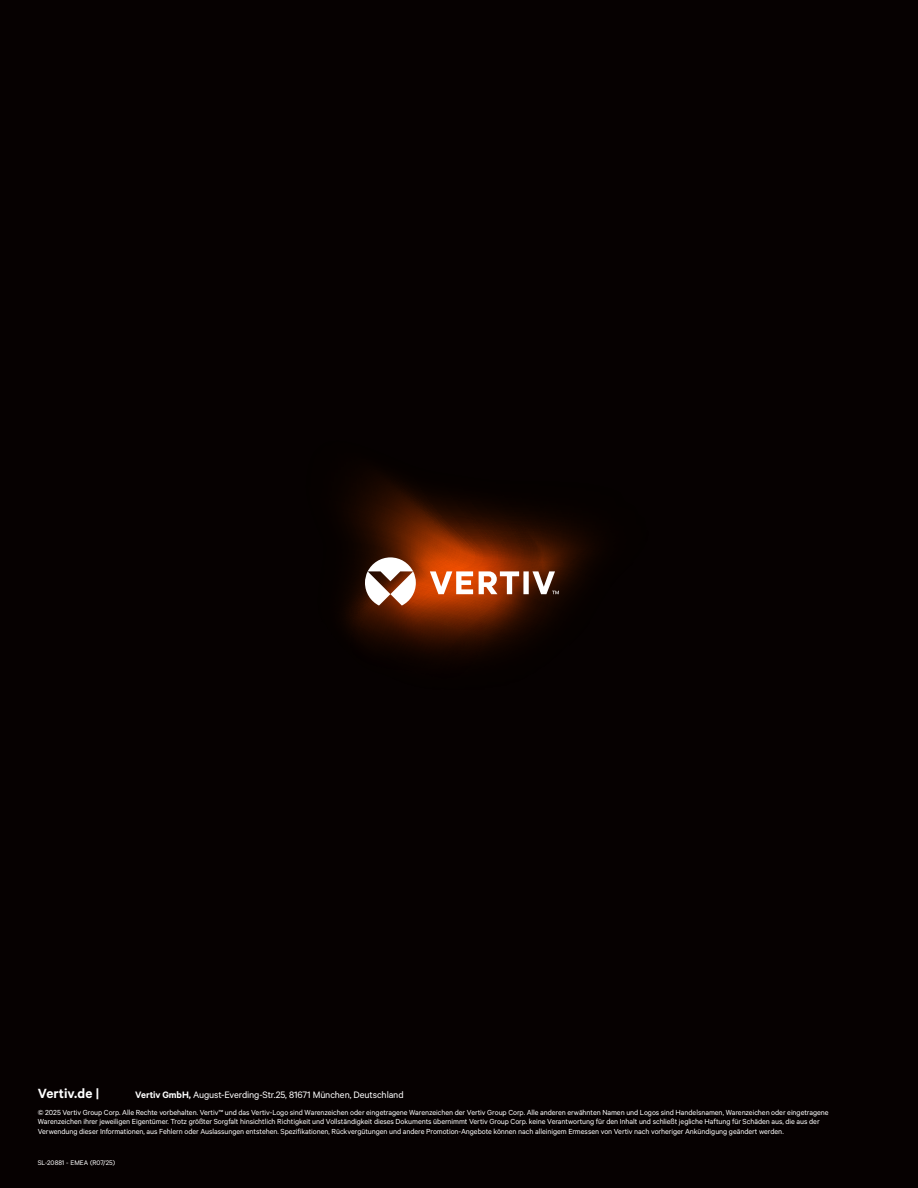
<style>
.page{position:relative;width:918px;height:1188px;background:#060101}
.page>*{position:absolute;margin:0;border:0;box-sizing:border-box;transform-origin:0 0}
.Footer_Address{font:600 15px "Calibre";color:#fff}
.Footer_Address-2{font:10.5px "Calibre";letter-spacing:-.01em;color:#fff}
.Footer_Disclaimer{font:8.25px/9.8px "Calibre";letter-spacing:-.005em;color:#fff}
.Document_ID{font:7.5px "Calibre";color:#fff}
.s1{font-weight:600}
</style>
<div class="page">
<svg style="left:344px;top:473px;width:253px;height:155px"></svg>
<svg style="left:349px;top:516px;width:210px;height:144px"></svg>
<p class="Footer_Address" style="left:38px;top:1084px;width:63px">Vertiv.de |</p>
<p class="Footer_Address-2" style="left:135px;top:1089px;width:270px"><span class="s1">Vertiv GmbH,</span> August-Everding-Str.25, 81671 München, Deutschland</p>
<p class="Footer_Disclaimer" style="left:38px;top:1107px;width:792px">© 2025 Vertiv Group Corp. Alle Rechte vorbehalten. Vertiv™ und das Vertiv-Logo sind Warenzeichen oder eingetragene Warenzeichen der Vertiv Group Corp. Alle anderen erwähnten Namen und Logos sind Handelsnamen, Warenzeichen oder eingetragene<br>Warenzeichen ihrer jeweiligen Eigentümer. Trotz größter Sorgfalt hinsichtlich Richtigkeit und Vollständigkeit dieses Dokuments übernimmt Vertiv Group Corp. keine Verantwortung für den Inhalt und schließt jegliche Haftung für Schäden aus, die aus der<br>Verwendung dieser Informationen, aus Fehlern oder Auslassungen entstehen. Spezifikationen, Rückvergütungen und andere Promotion-Angebote können nach alleinigem Ermessen von Vertiv nach vorheriger Ankündigung geändert werden.</p>
<p class="Document_ID" style="left:38px;top:1158px;width:79px">SL-20881 - EMEA (R07/25)</p>
</div>
